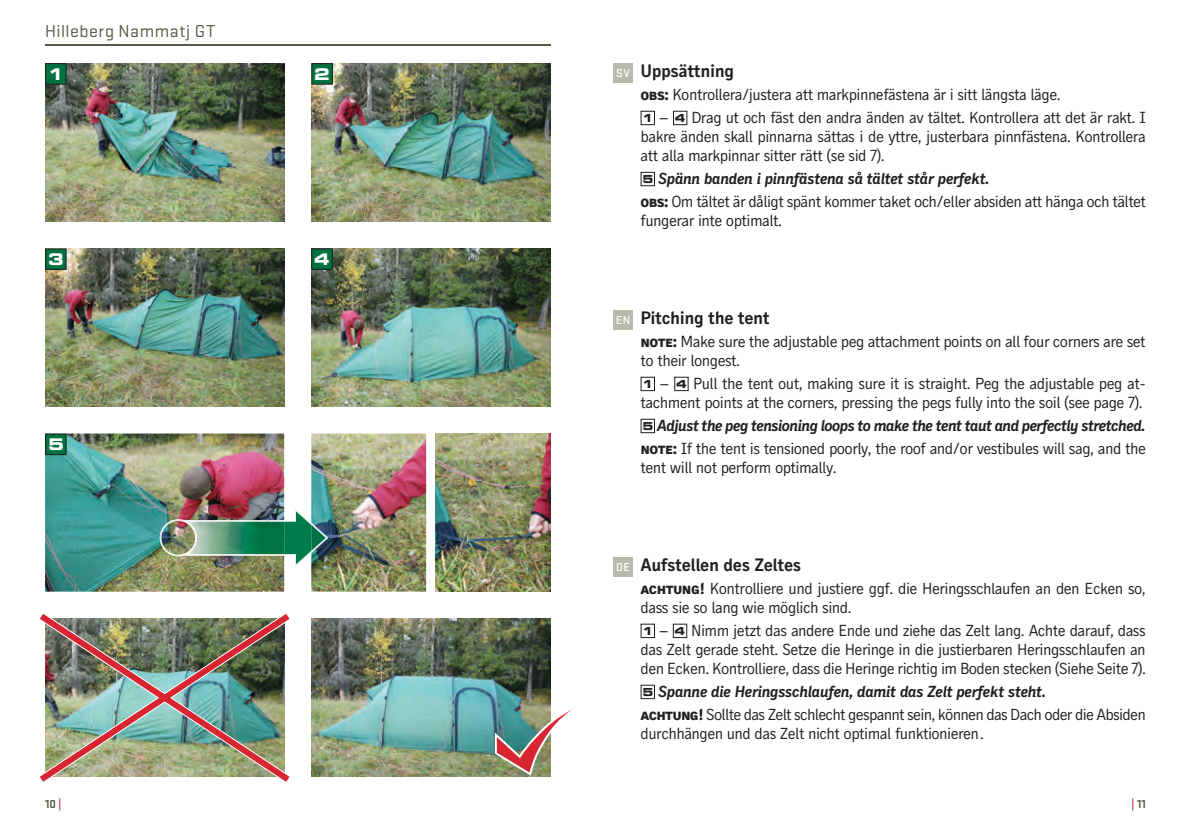
<style>
.page{position:relative;width:1191px;height:840px;background:#fff}
.page>*{position:absolute;margin:0;border:0;box-sizing:border-box;transform-origin:0 0}
.t1{font:18px "Skopex Gothic Bld";letter-spacing:-.025em;color:#231f20}
.t2{font:18px "Stratum 1";letter-spacing:.03em;color:#585747}
.t3{font:16px/19px "Skopex Gothic";letter-spacing:-.035em;color:#231f20}
.t4{font:16px "Skopex Gothic Bld Ita";letter-spacing:-.035em;color:#231f20}
.t5{font:700 expanded 16px "Square 721 BT";color:#fff}
.t6{font:700 12px "Stratum No 1";color:#585747}
.t7{font:500 12px "Stratum 1";color:#fff}
.s1{font-family:"Skopex Gothic Ebo Caps"}
.s2{font-family:"Square 721 BT";font-weight:700;font-stretch:expanded;font-size:11px}
.s3{color:#a70432}
</style>
<div class="page">
<div style="left:613px;top:63px;width:19px;height:19px;background:#bab9ad"></div>
<div style="left:613px;top:310px;width:19px;height:19px;background:#bab9ad"></div>
<div style="left:613px;top:556px;width:19px;height:19px;background:#bab9ad"></div>
<hr style="left:45px;top:45px;width:505px;height:1px;background:#585747">
<img style="left:45px;top:433px;width:239px;height:158px">
<svg style="left:45px;top:433px;width:22px;height:22px"></svg>
<img style="left:311px;top:433px;width:115px;height:158px">
<img style="left:435px;top:433px;width:115px;height:158px">
<img style="left:311px;top:618px;width:239px;height:158px">
<img style="left:45px;top:63px;width:239px;height:158px">
<img style="left:45px;top:248px;width:239px;height:158px">
<img style="left:311px;top:63px;width:239px;height:158px">
<img style="left:311px;top:248px;width:239px;height:158px">
<svg style="left:45px;top:63px;width:22px;height:22px"></svg>
<svg style="left:311px;top:63px;width:22px;height:22px"></svg>
<svg style="left:45px;top:248px;width:22px;height:22px"></svg>
<svg style="left:311px;top:248px;width:22px;height:22px"></svg>
<img style="left:160px;top:519px;width:35px;height:37px">
<img style="left:40px;top:614px;width:249px;height:167px">
<img style="left:184px;top:519px;width:100px;height:36px">
<img style="left:311px;top:522px;width:17px;height:30px">
<img style="left:184px;top:554px;width:12px;height:1px">
<svg style="left:284px;top:507px;width:27px;height:60px"></svg>
<img style="left:197px;top:520px;width:87px;height:34px">
<img style="left:311px;top:523px;width:16px;height:28px">
<img style="left:184px;top:520px;width:13px;height:34px">
<svg style="left:640px;top:623px;width:15px;height:14px"></svg>
<svg style="left:673px;top:623px;width:14px;height:14px"></svg>
<svg style="left:640px;top:684px;width:15px;height:14px"></svg>
<svg style="left:640px;top:111px;width:15px;height:14px"></svg>
<svg style="left:673px;top:111px;width:14px;height:14px"></svg>
<svg style="left:640px;top:172px;width:15px;height:14px"></svg>
<svg style="left:640px;top:376px;width:15px;height:15px"></svg>
<svg style="left:674px;top:376px;width:14px;height:15px"></svg>
<svg style="left:640px;top:418px;width:15px;height:15px"></svg>
<img style="left:493px;top:672px;width:58px;height:105px">
<p class="t2" style="left:45px;top:21px;width:172px">Hilleberg Nammatj GT</p>
<p class="t5" style="left:48px;top:65px;width:17px">1</p>
<p class="t5" style="left:314px;top:65px;width:17px">2</p>
<p class="t5" style="left:48px;top:250px;width:17px">3</p>
<p class="t5" style="left:314px;top:250px;width:17px">4</p>
<p class="t5" style="left:48px;top:435px;width:17px">5</p>
<p class="t7" style="left:616px;top:67px;width:15px">SV</p>
<p class="t1" style="left:640px;top:60px;width:95px">Uppsättning</p>
<p class="t3" style="left:640px;top:83px;width:507px;line-height:23px"><span class="s1">obs:</span> Kontrollera/justera att markpinnefästena är i sitt längsta läge.<br><span class="s2">1</span> – <span class="s2">4</span> Drag ut och fäst den andra änden av tältet. Kontrollera att det är rakt. I</p>
<p class="t3" style="left:640px;top:127px;width:507px">bakre änden skall pinnarna sättas i de yttre, justerbara pinnfästena. Kontrollera att alla markpinnar sitter rätt (se sid 7).</p>
<p class="t4" style="left:642px;top:169px;width:349px"><span class="s2">5</span> Spänn banden i pinnfästena så tältet står perfekt.</p>
<p class="t3" style="left:640px;top:192px;width:507px"><span class="s1">obs:</span> Om tältet är dåligt spänt kommer taket och/eller absiden att hänga och tältet fungerar inte optimalt.</p>
<p class="t7" style="left:616px;top:313px;width:16px">EN</p>
<p class="t1" style="left:640px;top:306px;width:131px">Pitching the tent</p>
<p class="t3" style="left:640px;top:331px;width:507px"><span class="s1">note:</span> Make sure the adjustable peg attachment points on all four corners are set to their longest.</p>
<p class="t3" style="left:640px;top:373px;width:507px"><span class="s2">1</span> – <span class="s2">4</span> Pull the tent out, making sure it is straight. Peg the adjustable peg at&shy;tachment points at the corners, pressing the pegs fully into the soil (see page 7).</p>
<p class="t4" style="left:642px;top:415px;width:505px"><span class="s2">5</span> Adjust the peg tensioning loops to make the tent taut and perfectly stretched.</p>
<p class="t3" style="left:640px;top:438px;width:507px"><span class="s1">note:</span> If the tent is tensioned poorly, the roof and/or vestibules will sag, and the tent will not perform optimally.</p>
<p class="t7" style="left:616px;top:560px;width:15px">DE</p>
<p class="t1" style="left:640px;top:553px;width:162px">Aufstellen des Zeltes</p>
<p class="t3" style="left:640px;top:578px;width:507px"><span class="s1">achtung!</span> Kontrolliere und justiere ggf. die Heringsschlaufen an den Ecken so, dass sie so lang wie möglich sind.</p>
<p class="t3" style="left:640px;top:620px;width:507px;text-align:justify"><span class="s2">1</span> – <span class="s2">4</span> Nimm jetzt das andere Ende und ziehe das Zelt lang. Achte darauf, dass das Zelt gerade steht. Setze die Heringe in die justierbaren Heringsschlaufen an den Ecken. Kontrolliere, dass die Heringe richtig im Boden stecken (Siehe Seite 7).</p>
<p class="t4" style="left:642px;top:681px;width:405px"><span class="s2">5</span> Spanne die Heringsschlaufen, damit das Zelt perfekt steht.</p>
<p class="t3" style="left:640px;top:704px;width:507px"><span class="s1">achtung!</span> Sollte das Zelt schlecht gespannt sein, können das Dach oder die Absiden durchhängen und das Zelt nicht optimal funktionieren .</p>
<p class="t6" style="left:45px;top:796px;width:18px">10 <span class="s3">|</span></p>
<p class="t6" style="left:1131px;top:796px;width:16px"><span class="s3">|</span> 11</p>
</div>
